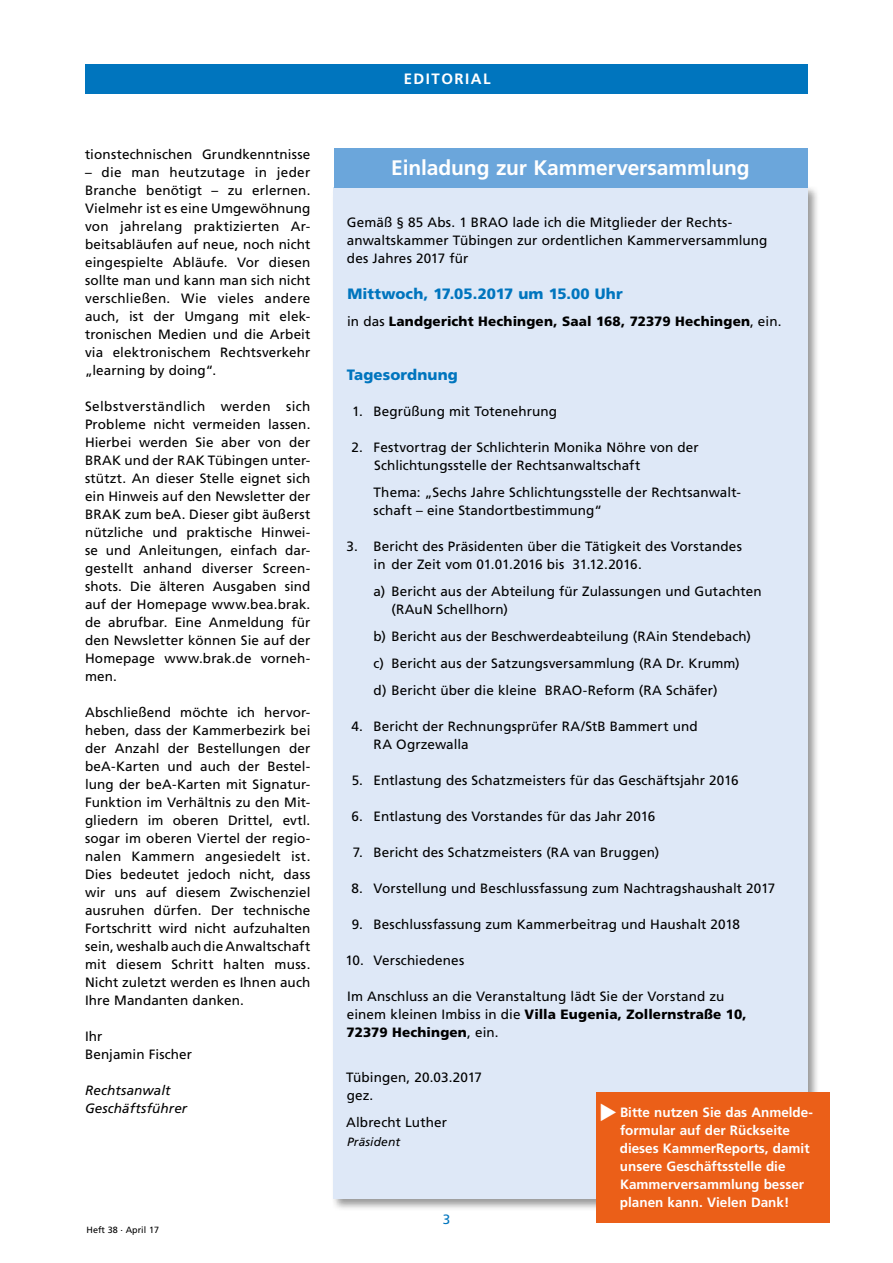
<style>
.page{position:relative;width:893px;height:1263px;background:#fff}
.page>*{position:absolute;margin:0;border:0;box-sizing:border-box;transform-origin:0 0}
.t1{font:700 21px "Frutiger";letter-spacing:-.005em;color:#fff}
.t2{font:900 15px "Frutiger";letter-spacing:.01em;color:#0075be}
.t3{font:700 15px "Frutiger";letter-spacing:.1em;color:#fff}
.t4{font:13.5px/18px "Frutiger";letter-spacing:.01em;color:#000}
.t5{font:700 13.5px/18px "Frutiger";color:#fff}
.t6{font:900 13.5px "Frutiger";letter-spacing:.01em;color:#000}
.t7{font:italic 13.5px/18px "Frutiger";letter-spacing:.01em;color:#000}
.t8{font:13.5px "Frutiger";color:#0075be}
.t9{font:italic 12px "Frutiger";letter-spacing:.01em;color:#000}
.t10{font:9px "Frutiger";color:#000}
.s1{font-weight:400}
.s2{font-weight:900}
</style>
<div class="page">
<div style="left:331px;top:185px;width:489px;height:1026px;background:#000;opacity:.4"></div>
<div style="left:334px;top:187px;width:474px;height:1012px;background:#dee8f7"></div>
<div style="left:334px;top:149px;width:473px;height:39px;background:#6ba6db"></div>
<div style="left:597px;top:1092px;width:233px;height:131px;background:#eb5f18"></div>
<div style="left:85px;top:64px;width:723px;height:30px;background:#0075be"></div>
<p class="t4" style="left:85px;top:146px;width:227px">tionstechnischen Grundkenntnisse</p>
<p class="t4" style="left:85px;top:164px;width:227px;text-align:justify">– die man heutzutage in jeder Branche benötigt – zu erlernen.<br>Vielmehr ist es eine Umgewöhnung von jahrelang praktizierten Ar&shy;beitsabläufen auf neue, noch nicht eingespielte Abläufe. Vor diesen sollte man und kann man sich nicht verschließen. Wie vieles andere auch, ist der Umgang mit elek&shy;tronischen Medien und die Arbeit via elektronischem Rechtsverkehr „learning by doing“.</p>
<p class="t4" style="left:85px;top:397px;width:227px;text-align:justify">Selbstverständlich werden sich Probleme nicht vermeiden lassen.<br>Hierbei werden Sie aber von der BRAK und der RAK Tübingen unter&shy;stützt. An dieser Stelle eignet sich ein Hinweis auf den Newsletter der BRAK zum beA. Dieser gibt äußerst nützliche und praktische Hinwei&shy;se und Anleitungen, einfach dar&shy;gestellt anhand diverser Screen&shy;shots. Die älteren Ausgaben sind auf der Homepage www.bea.brak. de abrufbar. Eine Anmeldung für den Newsletter können Sie auf der Homepage www.brak.de vorneh&shy;men.</p>
<p class="t4" style="left:85px;top:703px;width:227px;text-align:justify">Abschließend möchte ich hervor&shy;heben, dass der Kammerbezirk bei der Anzahl der Bestellungen der beA-Karten und auch der Bestel&shy;lung der beA-Karten mit Signatur-Funktion im Verhältnis zu den Mit&shy;gliedern im oberen Drittel, evtl. sogar im oberen Viertel der regio&shy;nalen Kammern angesiedelt ist.<br>Dies bedeutet jedoch nicht, dass wir uns auf diesem Zwischenziel ausruhen dürfen. Der technische Fortschritt wird nicht aufzuhalten sein, weshalb auch die Anwaltschaft mit diesem Schritt halten muss.<br>Nicht zuletzt werden es Ihnen auch Ihre Mandanten danken.</p>
<p class="t4" style="left:85px;top:1027px;width:109px">Ihr<br>Benjamin Fischer</p>
<p class="t7" style="left:85px;top:1081px;width:104px">Rechtsanwalt<br>Geschäftsführer</p>
<p class="t10" style="left:87px;top:1225px;width:74px">Heft 38 . April 17</p>
<p class="t3" style="left:404px;top:70px;width:89px">EDITORIAL</p>
<h1 class="t1" style="left:391px;top:155px;width:360px">Einladung zur Kammerversammlung</h1>
<p class="t4" style="left:347px;top:214px;width:422px">Gemäß § 85 Abs. 1 BRAO lade ich die Mitglieder der Rechts&shy;anwaltskammer Tübingen zur ordentlichen Kammerversammlung des Jahres 2017 für</p>
<p class="t2" style="left:347px;top:285px;width:277px">Mittwoch, 17.05.2017 um 15.00 Uhr</p>
<p class="t6" style="left:347px;top:313px;width:436px"><span class="s1">in das</span> Landgericht Hechingen, Saal 168, 72379 Hechingen<span class="s1">, ein.</span></p>
<p class="t2" style="left:347px;top:366px;width:113px">Tagesordnung</p>
<p class="t4" style="left:352px;top:403px;width:206px">1. Begrüßung mit Totenehrung</p>
<p class="t4" style="left:374px;top:439px;width:326px;text-indent:-22px">2. Festvortrag der Schlichterin Monika Nöhre von der<br>Schlichtungsstelle der Rechtsanwaltschaft</p>
<p class="t4" style="left:374px;top:484px;width:369px">Thema: „Sechs Jahre Schlichtungsstelle der Rechtsanwalt&shy;schaft – eine Standortbestimmung“</p>
<p class="t4" style="left:374px;top:538px;width:370px;text-indent:-27px">3. Bericht des Präsidenten über die Tätigkeit des Vorstandes in der Zeit vom 01.01.2016 bis 31.12.2016.</p>
<p class="t4" style="left:392px;top:583px;width:371px;text-indent:-18px">a) Bericht aus der Abteilung für Zulassungen und Gutachten (RAuN Schellhorn)</p>
<p class="t4" style="left:374px;top:623px;width:379px;line-height:27px">b) Bericht aus der Beschwerdeabteilung (RAin Stendebach) c) Bericht aus der Satzungsversammlung (RA Dr. Krumm) d) Bericht über die kleine BRAO-Reform (RA Schäfer)</p>
<p class="t4" style="left:374px;top:718px;width:326px;text-indent:-22px">4. Bericht der Rechnungsprüfer RA/StB Bammert und<br>RA Ogrzewalla</p>
<p class="t4" style="left:352px;top:772px;width:389px">5. Entlastung des Schatzmeisters für das Geschäftsjahr 2016</p>
<p class="t4" style="left:352px;top:808px;width:305px">6. Entlastung des Vorstandes für das Jahr 2016</p>
<p class="t4" style="left:353px;top:844px;width:308px">7. Bericht des Schatzmeisters (RA van Bruggen)</p>
<p class="t4" style="left:351px;top:880px;width:425px">8. Vorstellung und Beschlussfassung zum Nachtragshaushalt 2017</p>
<p class="t4" style="left:352px;top:916px;width:390px">9. Beschlussfassung zum Kammerbeitrag und Haushalt 2018</p>
<p class="t4" style="left:345px;top:952px;width:120px">10. Verschiedenes</p>
<p class="t4" style="left:347px;top:988px;width:401px">Im Anschluss an die Veranstaltung lädt Sie der Vorstand zu einem kleinen Imbiss in die <span class="s2">Villa Eugenia, Zollernstraße 10,<br>72379 Hechingen</span>, ein.</p>
<p class="t4" style="left:346px;top:1069px;width:137px">Tübingen, 20.03.2017 gez.</p>
<p class="t4" style="left:346px;top:1114px;width:102px">Albrecht Luther</p>
<p class="t9" style="left:347px;top:1134px;width:55px">Präsident</p>
<p class="t5" style="left:620px;top:1103px;width:195px">Bitte nutzen Sie das Anmelde&shy;formular auf der Rückseite dieses KammerReports, damit unsere Geschäftsstelle die<br>Kammerversammlung besser planen kann. Vielen Dank!</p>
<p class="t8" style="left:443px;top:1211px;width:9px">3</p>
</div>
